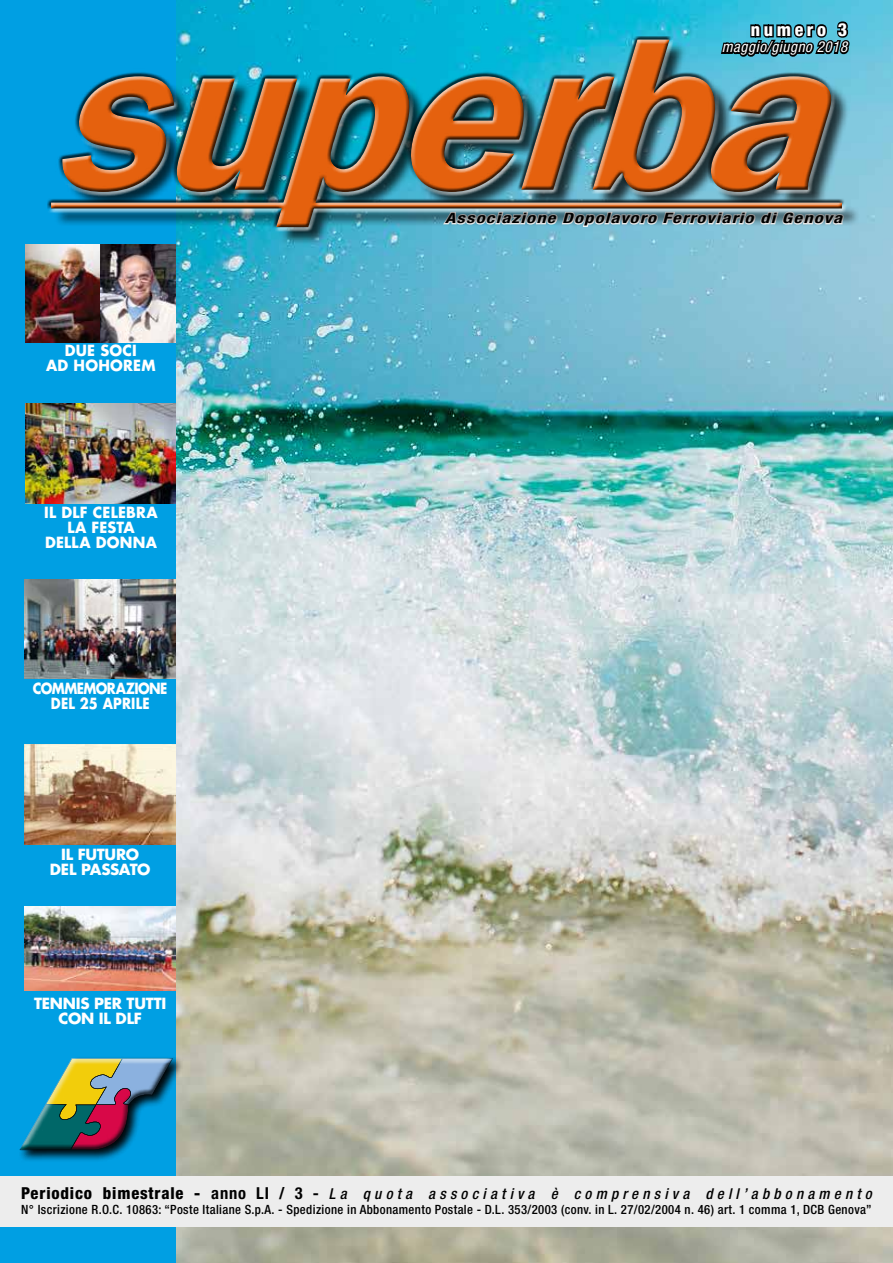
<style>
.page{position:relative;width:893px;height:1263px;background:#fff}
.page>*{position:absolute;margin:0;border:0;box-sizing:border-box;transform-origin:0 0}
.t1{font:italic 600 219px "Franklin Gothic";letter-spacing:-.005em;color:#e5610e}
.t2{font:800 condensed 18px "Helvetica Neue";letter-spacing:.2em;color:#fff}
.t3{font:italic 500 condensed 15px "Helvetica Neue";letter-spacing:.28em;color:#000}
.t4{font:700 15px/15px "Futura";letter-spacing:.015em;color:#fff;text-align:center;scale:.96 1}
.t5{font:700 15px/15px "Futura";letter-spacing:-.01em;color:#fff;text-align:center}
.t6{font:700 15px/15px "Futura";letter-spacing:-.035em;color:#fff;text-align:center;scale:.88 1}
.t7{font:italic condensed 15px "Helvetica Neue";letter-spacing:.04em;color:#fff}
.t8{font:italic 700 condensed 14.4px "Helvetica Neue";letter-spacing:.065em;color:#000;scale:1.29 1}
.t9{font:500 condensed 12.75px "Helvetica Neue";letter-spacing:.03em;color:#000}
.s1{font-weight:800;font-style:normal;font-size:16.5px}
.s2{font-weight:700;font-style:normal;font-size:16.5px}
</style>
<div class="page">
<img style="left:176px;top:0;width:717px;height:1263px">
<div style="left:0;top:0;width:176px;height:1263px;background:#009fe3"></div>
<svg style="left:719px;top:20px;width:134px;height:22px;background:#2d7586"></svg>
<svg style="left:21px;top:1055px;width:163px;height:108px"></svg>
<div style="left:16px;top:1057px;width:161px;height:99px;background:#000;opacity:.75"></div>
<div style="left:0;top:1176px;width:893px;height:51px;background:#ededed"></div>
<div style="left:54px;top:42px;width:807px;height:204px;background:#000;opacity:.75"></div>
<div style="left:47px;top:37px;width:800px;height:195px;background:#000;opacity:.75"></div>
<img style="left:26px;top:403px;width:150px;height:100px">
<img style="left:26px;top:244px;width:150px;height:98px">
<img style="left:25px;top:580px;width:151px;height:98px">
<img style="left:25px;top:744px;width:151px;height:101px">
<img style="left:25px;top:907px;width:151px;height:83px">
<h2 class="t2" style="left:751px;top:18px;width:98px">numero 3</h2>
<p class="t7" style="left:722px;top:38px;width:127px">maggio/giugno 2018</p>
<h1 class="t1" style="left:51px;top:-15px;width:766px">superba</h1>
<p class="t8" style="left:445px;top:209px;width:309px">Associazione Dopolavoro Ferroviario di Genova</p>
<p class="t4" style="left:46px;top:343px;width:116px">DUE SOCI<br>AD HOHOREM</p>
<p class="t4" style="left:44px;top:505px;width:120px">IL DLF CELEBRA<br>LA FESTA<br>DELLA DONNA</p>
<p class="t6" style="left:33px;top:681px;width:155px">COMMEMORAZIONE<br>DEL 25 APRILE</p>
<p class="t5" style="left:50px;top:846px;width:102px">IL FUTURO<br>DEL PASSATO</p>
<p class="t5" style="left:34px;top:996px;width:134px">TENNIS PER TUTTI<br>CON IL DLF</p>
<p class="t3" style="left:21px;top:1185px;width:852px"><span class="s1">Periodico bimestrale -</span> <span class="s2">anno LI / 3 -</span> La quota associativa è comprensiva dell’abbonamento</p>
<p class="t9" style="left:21px;top:1202px;width:852px">N° Iscrizione R.O.C. 10863: “Poste Italiane S.p.A. - Spedizione in Abbonamento Postale - D.L. 353/2003 (conv. in L. 27/02/2004 n. 46) art. 1 comma 1, DCB Genova”</p>
</div>
